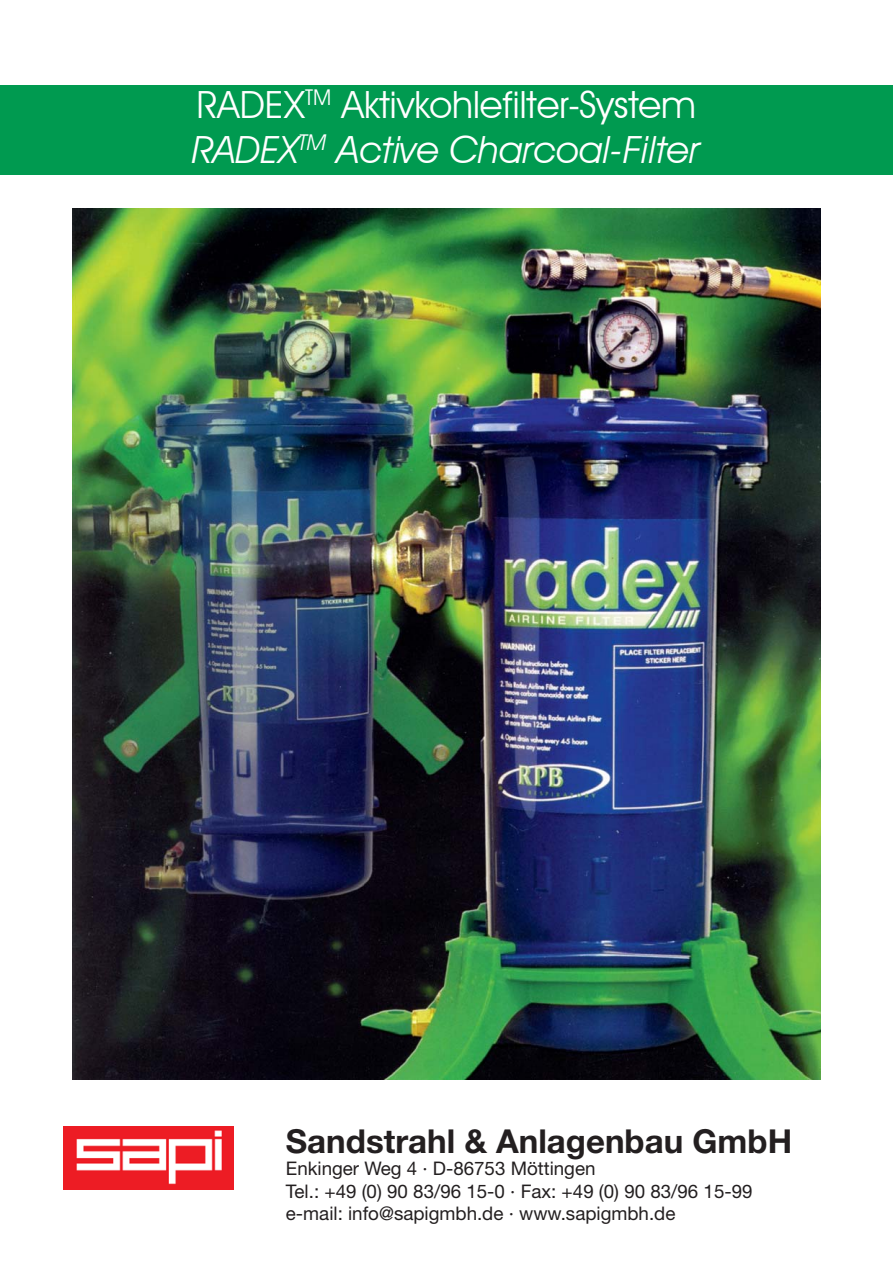
<style>
.page{position:relative;width:893px;height:1263px;background:#fff}
.page>*{position:absolute;margin:0;border:0;box-sizing:border-box;transform-origin:0 0}
.t1{font:37.5px/45px "Avant Garde IT Cby BT";color:#fff}
.t2{font:700 33px "Helvetica Neue";color:#231f20}
.t3{font:18.75px/22.5px "Helvetica Neue";color:#231f20}
.s1{font-style:italic}
</style>
<div class="page">
<img style="left:64px;top:1127px;width:170px;height:63px">
<div style="left:0;top:85px;width:892px;height:89px;background:#009a50"></div>
<img style="left:72px;top:208px;width:748px;height:872px">
<h1 class="t1" style="left:192px;top:82px;width:510px">RADEX<sup>TM</sup> Aktivkohlefilter-System<br><span class="s1">RADEX</span><sup>TM</sup> <span class="s1">Active Charcoal-Filter</span></h1>
<h2 class="t2" style="left:286px;top:1129px;width:507px">Sandstrahl &amp; Anlagenbau GmbH</h2>
<p class="t3" style="left:286px;top:1159px;width:468px">Enkinger Weg 4 · D-86753 Möttingen<br>Tel.: +49 (0) 90 83/96 15-0 · Fax: +49 (0) 90 83/96 15-99 e-mail: info@sapigmbh.de · www.sapigmbh.de</p>
</div>
